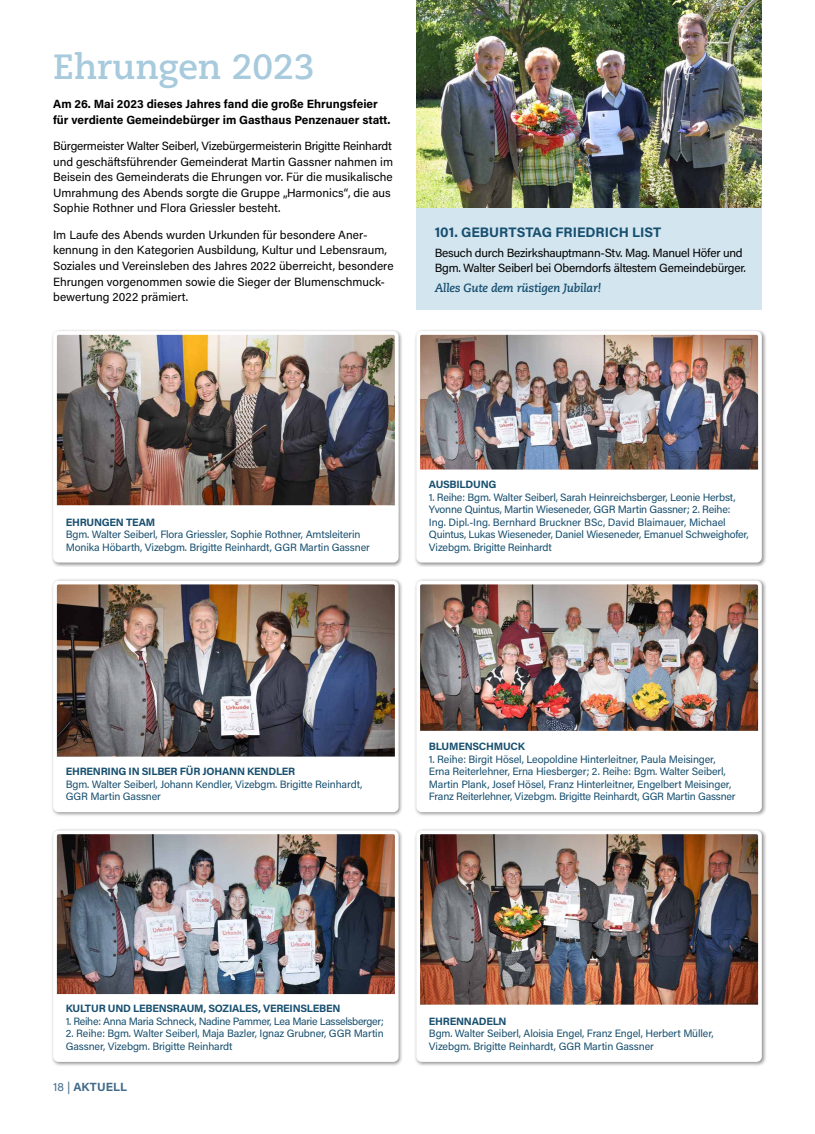
<style>
.page{position:relative;width:815px;height:1134px;background:#fff}
.page>*{position:absolute;margin:0;border:0;box-sizing:border-box;transform-origin:0 0}
.t1{font:700 35px "Caecilia LT Pro 75";color:#a7cadd}
.t2{font:700 13.75px "Acumin Pro";color:#174f6f}
.t3{font:11.88px/15.6px "Acumin Pro";color:#000}
.t4{font:11.88px/15px "Acumin Pro";letter-spacing:-.02em;color:#000}
.t5{font:700 11.88px/15.6px "Acumin Pro";color:#000}
.t6{font:italic 700 11.88px "Caecilia LT Pro 76";letter-spacing:-.02em;color:#174f6f}
.t7{font:700 11.88px "Acumin Pro";color:#426b8a}
.t8{font:10.62px/12.5px "Acumin Pro";letter-spacing:-.015em;color:#174f6f}
.t9{font:700 10.62px "Acumin Pro";letter-spacing:-.02em;color:#174f6f}
.s1{font-weight:400}
</style>
<div class="page">
<div style="left:414px;top:578px;width:353px;height:239px;background:#000;opacity:.45"></div>
<div style="left:418px;top:582px;width:342px;height:228px;background:#fff;border-radius:4px"></div>
<img style="left:421px;top:586px;width:336px;height:145px">
<div style="left:416px;top:581px;width:346px;height:231px;border:4px solid #fff;border-radius:4px"></div>
<div style="left:414px;top:828px;width:353px;height:239px;background:#000;opacity:.45"></div>
<div style="left:418px;top:832px;width:342px;height:228px;background:#fff;border-radius:4px"></div>
<img style="left:421px;top:835px;width:336px;height:170px">
<div style="left:416px;top:830px;width:346px;height:232px;border:4px solid #fff;border-radius:4px"></div>
<div style="left:50px;top:828px;width:354px;height:239px;background:#000;opacity:.45"></div>
<div style="left:55px;top:832px;width:342px;height:228px;background:#fff;border-radius:4px"></div>
<img style="left:58px;top:835px;width:336px;height:159px">
<div style="left:53px;top:830px;width:346px;height:232px;border:4px solid #fff;border-radius:4px"></div>
<div style="left:50px;top:328px;width:354px;height:239px;background:#000;opacity:.45"></div>
<div style="left:55px;top:333px;width:342px;height:228px;background:#fff;border-radius:4px"></div>
<img style="left:58px;top:336px;width:336px;height:169px">
<div style="left:53px;top:331px;width:346px;height:232px;border:4px solid #fff;border-radius:4px"></div>
<div style="left:50px;top:578px;width:354px;height:239px;background:#000;opacity:.45"></div>
<div style="left:55px;top:582px;width:342px;height:228px;background:#fff;border-radius:4px"></div>
<img style="left:58px;top:586px;width:336px;height:170px">
<div style="left:53px;top:581px;width:346px;height:231px;border:4px solid #fff;border-radius:4px"></div>
<img style="left:416px;top:0;width:346px;height:208px">
<div style="left:416px;top:208px;width:346px;height:102px;background:#d3e5ef"></div>
<div style="left:414px;top:328px;width:353px;height:239px;background:#000;opacity:.45"></div>
<div style="left:418px;top:333px;width:342px;height:228px;background:#fff;border-radius:4px"></div>
<img style="left:421px;top:336px;width:336px;height:133px">
<div style="left:416px;top:331px;width:346px;height:232px;border:4px solid #fff;border-radius:4px"></div>
<h1 class="t1" style="left:53px;top:43px;width:263px">Ehrungen 2023</h1>
<p class="t5" style="left:53px;top:96px;width:339px">Am 26. Mai 2023 dieses Jahres fand die große Ehrungsfeier für verdiente Gemeindebürger im Gasthaus Penzenauer statt.</p>
<p class="t3" style="left:53px;top:137px;width:341px">Bürgermeister Walter Seiberl, Vizebürgermeisterin Brigitte Reinhardt und geschäftsführender Gemeinderat Martin Gassner nahmen im Beisein des Gemeinderats die Ehrungen vor. Für die musikalische Umrahmung des Abends sorgte die Gruppe „Harmonics“, die aus Sophie Rothner und Flora Griessler besteht.</p>
<p class="t3" style="left:53px;top:226px;width:342px">Im Laufe des Abends wurden Urkunden für besondere Aner&shy;kennung in den Kategorien Ausbildung, Kultur und Lebensraum, Soziales und Vereinsleben des Jahres 2022 überreicht, besondere Ehrungen vorgenommen sowie die Sieger der Blumenschmuck&shy;bewertung 2022 prämiert.</p>
<p class="t2" style="left:435px;top:222px;width:228px">101. GEBURTSTAG FRIEDRICH LIST</p>
<p class="t4" style="left:435px;top:245px;width:313px">Besuch durch Bezirkshauptmann-Stv. Mag. Manuel Höfer und<br>Bgm. Walter Seiberl bei Oberndorfs ältestem Gemeindebürger.</p>
<p class="t6" style="left:435px;top:280px;width:168px">Alles Gute dem rüstigen Jubilar!</p>
<p class="t9" style="left:66px;top:514px;width:91px">EHRUNGEN TEAM</p>
<p class="t8" style="left:66px;top:528px;width:306px">Bgm. Walter Seiberl, Flora Griessler, Sophie Rothner, Amtsleiterin<br>Monika Höbarth, Vizebgm. Brigitte Reinhardt, GGR Martin Gassner</p>
<p class="t9" style="left:429px;top:477px;width:69px">AUSBILDUNG</p>
<p class="t8" style="left:429px;top:490px;width:321px">1. Reihe: Bgm. Walter Seiberl, Sarah Heinreichsberger, Leonie Herbst, Yvonne Quintus, Martin Wieseneder, GGR Martin Gassner; 2. Reihe:<br>Ing. Dipl.-Ing. Bernhard Bruckner BSc, David Blaimauer, Michael Quintus, Lukas Wieseneder, Daniel Wieseneder, Emanuel Schweighofer, Vizebgm. Brigitte Reinhardt</p>
<p class="t9" style="left:66px;top:764px;width:231px">EHRENRING IN SILBER FÜR JOHANN KENDLER</p>
<p class="t8" style="left:66px;top:777px;width:298px">Bgm. Walter Seiberl, Johann Kendler, Vizebgm. Brigitte Reinhardt,<br>GGR Martin Gassner</p>
<p class="t9" style="left:429px;top:739px;width:97px">BLUMENSCHMUCK</p>
<p class="t8" style="left:429px;top:752px;width:308px">1. Reihe: Birgit Hösel, Leopoldine Hinterleitner, Paula Meisinger, Erna Reiterlehner, Erna Hiesberger; 2. Reihe: Bgm. Walter Seiberl, Martin Plank, Josef Hösel, Franz Hinterleitner, Engelbert Meisinger, Franz Reiterlehner, Vizebgm. Brigitte Reinhardt, GGR Martin Gassner</p>
<p class="t9" style="left:66px;top:1001px;width:276px">KULTUR UND LEBENSRAUM, SOZIALES, VEREINSLEBEN</p>
<p class="t8" style="left:66px;top:1014px;width:320px">1. Reihe: Anna Maria Schneck, Nadine Pammer, Lea Marie Lasselsberger;</p>
<p class="t8" style="left:66px;top:1027px;width:319px">2. Reihe: Bgm. Walter Seiberl, Maja Bazler, Ignaz Grubner, GGR Martin<br>Gassner, Vizebgm. Brigitte Reinhardt</p>
<p class="t7" style="left:53px;top:1079px;width:75px"><span class="s1">18 |</span> AKTUELL</p>
<p class="t9" style="left:429px;top:1014px;width:79px">EHRENNADELN</p>
<p class="t8" style="left:429px;top:1027px;width:286px">Bgm. Walter Seiberl, Aloisia Engel, Franz Engel, Herbert Müller,<br>Vizebgm. Brigitte Reinhardt, GGR Martin Gassner</p>
</div>
